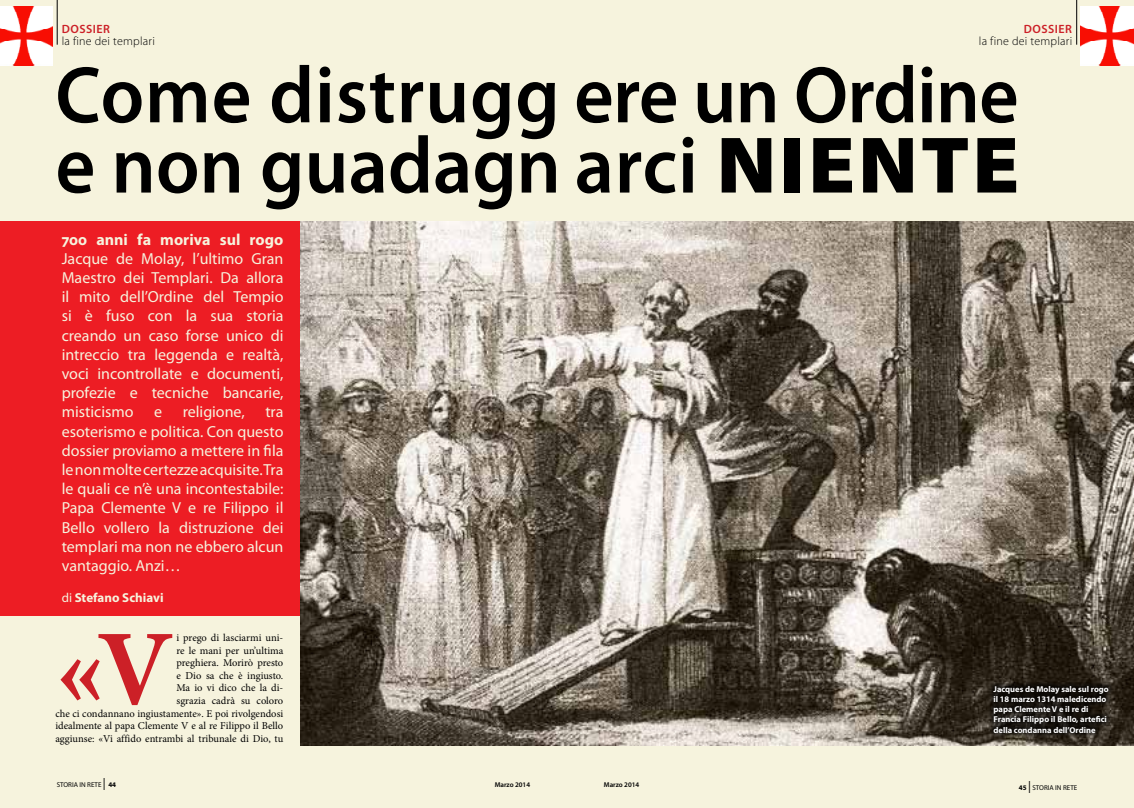
<style>
.page{position:relative;width:1134px;height:808px;background:#f6f3dd}
.page>*{position:absolute;margin:0;border:0;box-sizing:border-box;transform-origin:0 0}
.t1{font:700 107.4px "Minion Pro";color:#cc2027}
.t2{font:600 80.8px/70.3px "Myriad Pro";color:#000;scale:.96 1}
.t3{font:16px/19.2px "Myriad Pro";color:#f6f3dd;text-align:justify}
.t4{font:700 16px "Myriad Pro";color:#f6f3dd}
.t5{font:700 13px "Myriad Pro";color:#f6f3dd}
.t6{font:300 12px "Myriad Pro";letter-spacing:.02em;color:#000}
.t7{font:600 12px "Myriad Pro";letter-spacing:.04em;color:#cc2027}
.t8{font:10.5px/12.6px "Minion Pro";color:#000;text-align:right}
.t9{font:700 8.5px/10.2px "Myriad Pro";color:#fff}
.t10{font:7px "Myriad Pro";color:#000}
.t11{font:600 7px "Myriad Pro";color:#000}
.s1{font-weight:900}
.s2{font-weight:400}
.s3{font-size:12px}
.s4{font-weight:700}
</style>
<div class="page">
<hr style="left:57px;top:0;width:1px;height:45px;background:#000">
<hr style="left:1076px;top:0;width:1px;height:45px;background:#000">
<div style="left:0;top:221px;width:1134px;height:394px;background:#ed1d24"></div>
<img style="left:300px;top:221px;width:834px;height:525px">
<img style="left:0;top:7px;width:53px;height:59px">
<img style="left:1080px;top:7px;width:54px;height:59px">
<div style="left:986px;top:679px;width:128px;height:59px;background:#000;opacity:.79"></div>
<p class="t7" style="left:62px;top:22px;width:50px">Dossier</p>
<p class="t6" style="left:62px;top:33px;width:95px">la fine dei templari</p>
<p class="t7" style="left:1024px;top:22px;width:50px">dossier</p>
<p class="t6" style="left:979px;top:33px;width:95px">la fine dei templari</p>
<h2 class="t2" style="left:55px;top:58px;width:1006px">Come distrugg ere un Ordine e non guadagn arci <span class="s1">NIENTE</span></h2>
<p class="t4" style="left:62px;top:229px;width:223px">700 anni fa moriva sul rogo</p>
<p class="t3" style="left:62px;top:248px;width:223px">Jacque de Molay, l’ultimo Gran Maestro dei Templari. Da allora il mito dell’Ordine del Tempio si è fuso con la sua storia creando un caso forse unico di intreccio tra leggenda e realtà, voci incontrollate e documenti, profezie e tecniche bancarie, misticismo</p>
<p class="t3" style="left:154px;top:402px;width:10px">e</p>
<p class="t3" style="left:183px;top:402px;width:64px">religione,</p>
<p class="t3" style="left:62px;top:402px;width:223px;text-indent:204px">tra esoterismo e politica. Con questo dossier proviamo a mettere in fila le non molte certezze acquisite. Tra le quali ce n’è una incontestabile:<br>Papa Clemente V e re Filippo il Bello vollero la distruzione dei templari ma non ne ebbero alcun vantaggio. Anzi…</p>
<p class="t5" style="left:62px;top:589px;width:103px"><span class="s2">di</span> Stefano Schiavi</p>
<p class="t8" style="left:55px;top:631px;width:229px">i prego di lasciarmi uni-<br>re le mani per un’ultima<br>preghiera. Morirò presto<br>e Dio sa che è ingiusto.<br>Ma io vi dico che la di-<br>sgrazia cadrà su coloro<br>che ci condannano ingiustamente». E poi rivolgendosi idealmente al papa Clemente V e al re Filippo il Bello aggiunse: «Vi affido entrambi al tribunale di Dio, tu</p>
<h1 class="t1" style="left:55px;top:594px;width:119px">«V</h1>
<p class="t9" style="left:993px;top:683px;width:117px">Jacques de Molay sale sul rogo il 18 marzo 1314 maledicendo papa Clemente V e il re di<br>Francia Filippo il Bello, artefici della condanna dell’Ordine</p>
<p class="t10" style="left:57px;top:780px;width:61px">STORIA IN RETE <span class="s3">|</span> <span class="s4">44</span></p>
<p class="t10" style="left:1019px;top:783px;width:60px"><span class="s4">45</span> <span class="s3">|</span> STORIA IN RETE</p>
<p class="t11" style="left:495px;top:780px;width:37px">Marzo 2014</p>
<p class="t11" style="left:604px;top:780px;width:37px">Marzo 2014</p>
</div>
